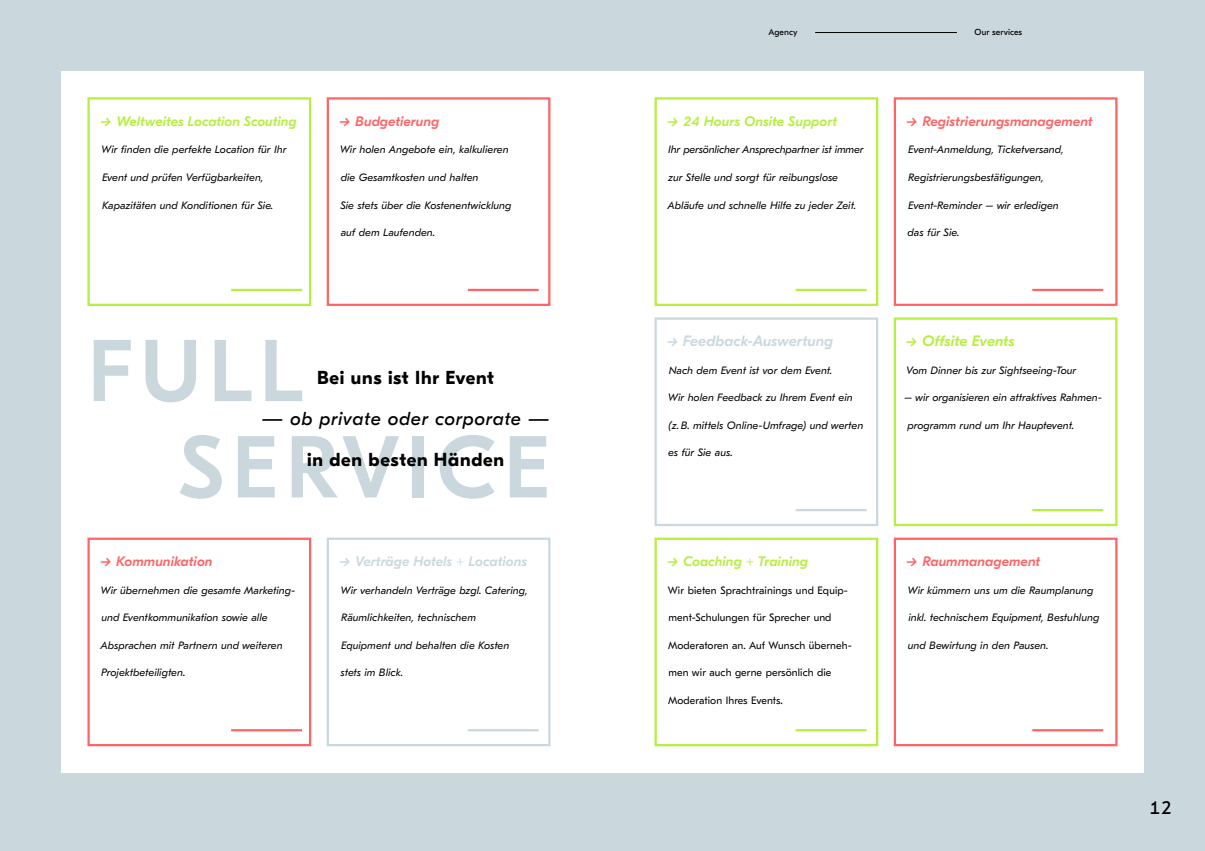
<style>
.page{position:relative;width:1205px;height:851px;background:#fff}
.page>*{position:absolute;margin:0;border:0;box-sizing:border-box;transform-origin:0 0}
.t1{font:500 87.5px/96.2px "GT Eesti Pro Display";letter-spacing:.09em;color:#cad8de}
.t2{font:700 18.75px "GT Eesti Pro Display";letter-spacing:.04em;color:#000}
.t3{font:italic 18.75px "GT Eesti Pro Display";letter-spacing:.04em;color:#000}
.t4{font:18.75px "GT Eesti Pro Text";color:#000}
.t5{font:italic 500 15px "GT Eesti Pro Display";letter-spacing:.01em;color:#cad8de}
.t6{font:italic 500 15px "GT Eesti Pro Display";letter-spacing:.01em;color:#b6ef3d}
.t7{font:italic 500 13.75px "GT Eesti Pro Display";letter-spacing:.01em;color:#ff6365}
.t8{font:italic 500 13.75px "GT Eesti Pro Display";letter-spacing:.005em;color:#b6ef3d}
.t9{font:italic 500 13.75px "GT Eesti Pro Display";letter-spacing:.01em;color:#cad8de}
.t10{font:italic 10.62px "GT Eesti Pro Text";letter-spacing:.01em;color:#000}
.t11{font:10.62px "GT Eesti Pro Text";letter-spacing:.01em;color:#000}
.t12{font:8.75px "GT Eesti Pro Text";letter-spacing:.01em;color:#000}
.s1{font-size:13.75px}
</style>
<div class="page">
<div style="left:0;top:0;width:1205px;height:850px;background:#cad8de"></div>
<div style="left:61px;top:71px;width:1083px;height:701px;background:#fff"></div>
<div style="left:87px;top:97px;width:224px;height:209px;border:2px solid #b6ef3d"></div>
<div style="left:654px;top:317px;width:224px;height:209px;border:2px solid #cad8de"></div>
<div style="left:654px;top:97px;width:224px;height:209px;border:2px solid #b6ef3d"></div>
<div style="left:327px;top:537px;width:223px;height:209px;border:2px solid #cad8de"></div>
<div style="left:894px;top:537px;width:223px;height:209px;border:2px solid #ff6365"></div>
<div style="left:327px;top:97px;width:223px;height:209px;border:2px solid #ff6365"></div>
<div style="left:894px;top:317px;width:223px;height:209px;border:2px solid #b6ef3d"></div>
<div style="left:894px;top:97px;width:223px;height:209px;border:2px solid #ff6365"></div>
<div style="left:87px;top:537px;width:224px;height:209px;border:2px solid #ff6365"></div>
<div style="left:654px;top:537px;width:224px;height:209px;border:2px solid #b6ef3d"></div>
<hr style="left:231px;top:289px;width:71px;height:2px;background:#b6ef3d">
<hr style="left:795px;top:289px;width:71px;height:2px;background:#b6ef3d">
<hr style="left:231px;top:729px;width:71px;height:2px;background:#ff6365">
<hr style="left:795px;top:729px;width:71px;height:2px;background:#b6ef3d">
<hr style="left:795px;top:509px;width:71px;height:2px;background:#cad8de">
<hr style="left:468px;top:289px;width:71px;height:2px;background:#ff6365">
<hr style="left:1032px;top:289px;width:71px;height:2px;background:#ff6365">
<hr style="left:468px;top:729px;width:71px;height:2px;background:#cad8de">
<hr style="left:1032px;top:729px;width:71px;height:2px;background:#ff6365">
<hr style="left:1032px;top:509px;width:71px;height:2px;background:#b6ef3d">
<hr style="left:815px;top:32px;width:142px;height:1px;background:#000">
<p class="t8" style="left:100px;top:114px;width:198px">→ Weltweites Location Scouting</p>
<p class="t10" style="left:101px;top:144px;width:187px">Wir finden die perfekte Location für Ihr</p>
<p class="t10" style="left:102px;top:171px;width:163px">Event und prüfen Verfügbarkeiten,</p>
<p class="t10" style="left:102px;top:199px;width:173px">Kapazitäten und Konditionen für Sie.</p>
<p class="t7" style="left:339px;top:114px;width:102px">→ Budgetierung</p>
<p class="t10" style="left:340px;top:144px;width:170px">Wir holen Angebote ein, kalkulieren</p>
<p class="t10" style="left:341px;top:171px;width:139px">die Gesamtkosten und halten</p>
<p class="t10" style="left:340px;top:199px;width:172px">Sie stets über die Kostenentwicklung</p>
<p class="t10" style="left:341px;top:226px;width:96px">auf dem Laufenden.</p>
<h1 class="t1" style="left:179px;top:325px;width:373px;text-indent:-91px">FULL<br>SERVICE</h1>
<h2 class="t2" style="left:317px;top:366px;width:178px">Bei uns ist Ihr Event</h2>
<h2 class="t3" style="left:261px;top:408px;width:290px">— ob private oder corporate —</h2>
<h2 class="t2" style="left:307px;top:449px;width:198px">in den besten Händen</h2>
<p class="t7" style="left:100px;top:554px;width:114px">→ Kommunikation</p>
<p class="t10" style="left:100px;top:584px;width:196px">Wir übernehmen die gesamte Marketing-</p>
<p class="t10" style="left:101px;top:611px;width:168px">und Eventkommunikation sowie alle</p>
<p class="t10" style="left:100px;top:639px;width:184px">Absprachen mit Partnern und weiteren</p>
<p class="t10" style="left:101px;top:666px;width:86px">Projektbeteiligten.</p>
<p class="t9" style="left:339px;top:554px;width:189px">→ Verträge Hotels + Locations</p>
<p class="t10" style="left:340px;top:584px;width:189px">Wir verhandeln Verträge bzgl. Catering,</p>
<p class="t10" style="left:341px;top:611px;width:136px">Räumlichkeiten, technischem</p>
<p class="t10" style="left:341px;top:639px;width:170px">Equipment und behalten die Kosten</p>
<p class="t10" style="left:340px;top:666px;width:64px">stets im Blick.</p>
<p class="t12" style="left:768px;top:28px;width:31px">Agency</p>
<p class="t12" style="left:974px;top:28px;width:49px">Our services</p>
<p class="t8" style="left:667px;top:114px;width:171px">→ 24 Hours Onsite Support</p>
<p class="t10" style="left:668px;top:144px;width:197px">Ihr persönlicher Ansprechpartner ist immer</p>
<p class="t10" style="left:668px;top:171px;width:171px">zur Stelle und sorgt für reibungslose</p>
<p class="t10" style="left:667px;top:199px;width:190px">Abläufe und schnelle Hilfe zu jeder Zeit.</p>
<h3 class="t5" style="left:667px;top:333px;width:168px"><span class="s1">→</span> Feedback-Auswertung</h3>
<p class="t10" style="left:669px;top:364px;width:165px">Nach dem Event ist vor dem Event.</p>
<p class="t10" style="left:668px;top:391px;width:186px">Wir holen Feedback zu Ihrem Event ein</p>
<p class="t10" style="left:668px;top:419px;width:196px">(z.B. mittels Online-Umfrage) und werten</p>
<p class="t10" style="left:668px;top:446px;width:66px">es für Sie aus.</p>
<p class="t8" style="left:667px;top:554px;width:142px">→ Coaching + Training</p>
<p class="t11" style="left:668px;top:584px;width:182px">Wir bieten Sprachtrainings und Equip-</p>
<p class="t11" style="left:668px;top:611px;width:164px">ment-Schulungen für Sprecher und</p>
<p class="t11" style="left:668px;top:639px;width:184px">Moderatoren an. Auf Wunsch überneh-</p>
<p class="t11" style="left:668px;top:666px;width:164px">men wir auch gerne persönlich die</p>
<p class="t11" style="left:668px;top:694px;width:116px">Moderation Ihres Events.</p>
<p class="t7" style="left:906px;top:114px;width:188px">→ Registrierungsmanagement</p>
<p class="t10" style="left:908px;top:144px;width:157px">Event-Anmeldung, Ticketversand,</p>
<p class="t10" style="left:908px;top:171px;width:137px">Registrierungsbestätigungen,</p>
<p class="t10" style="left:908px;top:199px;width:152px">Event-Reminder – wir erledigen</p>
<p class="t10" style="left:907px;top:226px;width:53px">das für Sie.</p>
<h3 class="t6" style="left:906px;top:333px;width:110px"><span class="s1">→</span> Offsite Events</h3>
<p class="t10" style="left:906px;top:364px;width:171px">Vom Dinner bis zur Sightseeing-Tour</p>
<p class="t10" style="left:904px;top:391px;width:198px">– wir organisieren ein attraktives Rahmen-</p>
<p class="t10" style="left:907px;top:419px;width:168px">programm rund um Ihr Hauptevent.</p>
<p class="t7" style="left:906px;top:554px;width:135px">→ Raummanagement</p>
<p class="t10" style="left:907px;top:584px;width:187px">Wir kümmern uns um die Raumplanung</p>
<p class="t10" style="left:908px;top:611px;width:192px">inkl. technischem Equipment, Bestuhlung</p>
<p class="t10" style="left:908px;top:639px;width:142px">und Bewirtung in den Pausen.</p>
<h2 class="t4" style="left:1149px;top:797px;width:24px">12</h2>
</div>
